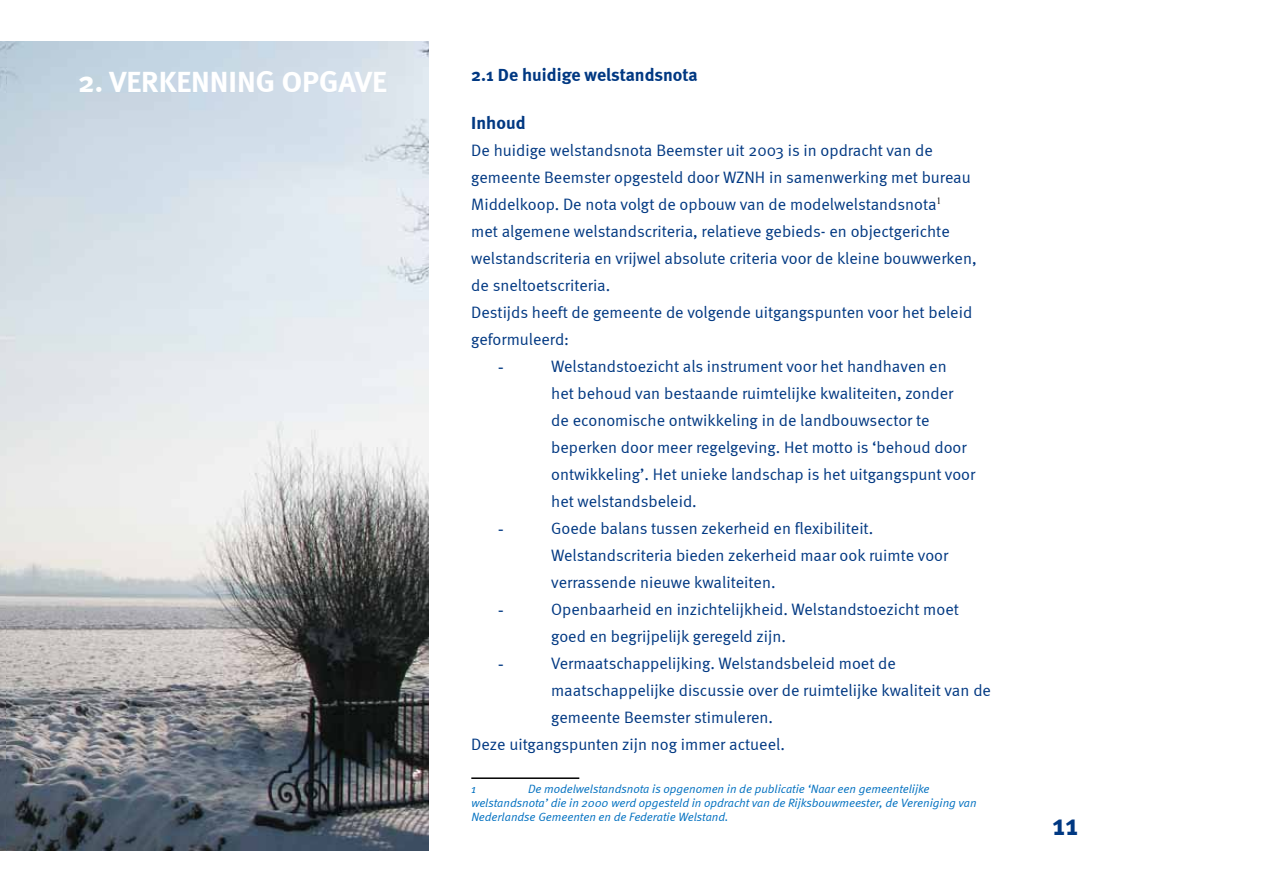
<style>
.page{position:relative;width:1263px;height:893px;background:#fff}
.page>*{position:absolute;margin:0;border:0;box-sizing:border-box;transform-origin:0 0}
.t1{font:700 30px "Meta";color:#fff}
.t2{font:700 30px "Meta";color:#003882}
.t3{font:700 18px "Meta";color:#003882}
.t4{font:16.5px/27px "Meta Normal";color:#003882}
.t5{font:16.5px "Times New Roman";color:#003882}
.t6{font:italic 12px/14.4px "Meta Normal";color:#0070c0}
</style>
<div class="page">
<img style="left:6px;top:41px;width:423px;height:809px">
<img style="left:0;top:41px;width:6px;height:809px">
<hr style="left:471px;top:777px;width:108px;height:2px;background:#000">
<h1 class="t1" style="left:78px;top:63px;width:310px">2. VERKENNING OPGAVE</h1>
<p class="t3" style="left:471px;top:64px;width:228px">2.1 De huidige welstandsnota</p>
<p class="t3" style="left:471px;top:112px;width:56px">Inhoud</p>
<p class="t4" style="left:471px;top:136px;width:507px">De huidige welstandsnota Beemster uit 2003 is in opdracht van de gemeente Beemster opgesteld door WZNH in samenwerking met bureau Middelkoop. De nota volgt de opbouw van de modelwelstandsnota<sup>1<br></sup>met algemene welstandscriteria, relatieve gebieds- en objectgerichte welstandscriteria en vrijwel absolute criteria voor de kleine bouwwerken, de sneltoetscriteria.<br>Destijds heeft de gemeente de volgende uitgangspunten voor het beleid geformuleerd:</p>
<p class="t5" style="left:498px;top:355px;width:7px">-</p>
<p class="t4" style="left:551px;top:352px;width:426px">Welstandstoezicht als instrument voor het handhaven en<br>het behoud van bestaande ruimtelijke kwaliteiten, zonder<br>de economische ontwikkeling in de landbouwsector te beperken door meer regelgeving. Het motto is ‘behoud door ontwikkeling’. Het unieke landschap is het uitgangspunt voor het welstandsbeleid.</p>
<p class="t5" style="left:498px;top:517px;width:7px">-</p>
<p class="t4" style="left:551px;top:514px;width:399px">Goede balans tussen zekerheid en flexibiliteit.<br>Welstandscriteria bieden zekerheid maar ook ruimte voor verrassende nieuwe kwaliteiten.</p>
<p class="t5" style="left:498px;top:598px;width:7px">-</p>
<p class="t4" style="left:551px;top:595px;width:409px">Openbaarheid en inzichtelijkheid. Welstandstoezicht moet goed en begrijpelijk geregeld zijn.</p>
<p class="t5" style="left:498px;top:652px;width:7px">-</p>
<p class="t4" style="left:551px;top:649px;width:346px">Vermaatschappelijking. Welstandsbeleid moet de</p>
<p class="t4" style="left:551px;top:676px;width:441px">maatschappelijke discussie over de ruimtelijke kwaliteit van de</p>
<p class="t4" style="left:551px;top:703px;width:223px">gemeente Beemster stimuleren.</p>
<p class="t4" style="left:471px;top:730px;width:315px">Deze uitgangspunten zijn nog immer actueel.</p>
<p class="t6" style="left:471px;top:781px;width:7px">1</p>
<p class="t6" style="left:471px;top:781px;width:507px;text-indent:57px">De modelwelstandsnota is opgenomen in de publicatie ‘Naar een gemeentelijke welstandsnota’ die in 2000 werd opgesteld in opdracht van de Rijksbouwmeester, de Vereniging van<br>Nederlandse Gemeenten en de Federatie Welstand.</p>
<h1 class="t2" style="left:1053px;top:807px;width:27px">11</h1>
</div>
